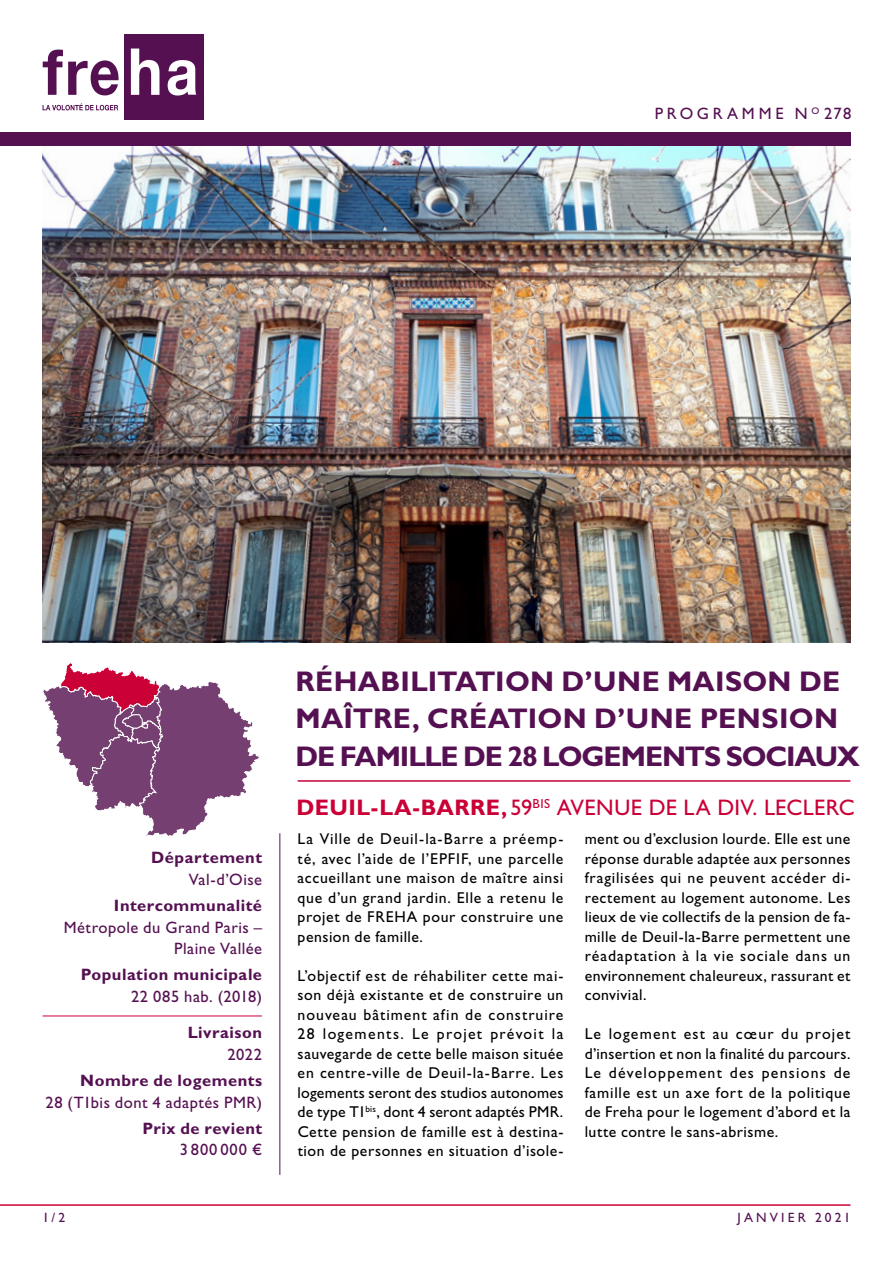
<style>
.page{position:relative;width:893px;height:1263px;background:#fff}
.page>*{position:absolute;margin:0;border:0;box-sizing:border-box;transform-origin:0 0}
.t1{font:700 28.5px/37.5px "Gill Sans Std";letter-spacing:-.005em;color:#551052}
.t2{font:22.5px "Gill Sans Std";letter-spacing:.01em;color:#ca0037}
.t3{font:16.5px/21.9px "Gill Sans Std";letter-spacing:.03em;color:#551052;text-align:right}
.t4{font:700 16.5px "Gill Sans Std";letter-spacing:.03em;color:#551052}
.t5{font:16.5px "Gill Sans Std";letter-spacing:.22em;color:#551052}
.t6{font:15.75px/19.5px "Gill Sans Std";letter-spacing:.035em;color:#000;text-align:justify}
.t7{font:13.5px "Gill Sans Std";letter-spacing:.235em;color:#551052}
.s1{font-weight:700}
</style>
<div class="page">
<img style="left:43px;top:146px;width:807px;height:496px">
<div style="left:124px;top:34px;width:79px;height:85px;background:#551052"></div>
<svg style="left:43px;top:50px;width:76px;height:45px"></svg>
<svg style="left:131px;top:49px;width:28px;height:46px"></svg>
<svg style="left:168px;top:60px;width:28px;height:36px"></svg>
<svg style="left:43px;top:103px;width:75px;height:7px"></svg>
<div style="left:0;top:132px;width:850px;height:14px;background:#551052"></div>
<hr style="left:0;top:1204px;width:850px;height:2px;background:#ca0037">
<hr style="left:279px;top:833px;width:1px;height:342px;background:#551052">
<hr style="left:298px;top:780px;width:552px;height:2px;background:#ca0037">
<hr style="left:43px;top:1015px;width:219px;height:1px;background:#ca0037">
<svg style="left:43px;top:662px;width:216px;height:174px"></svg>
<p class="t5" style="left:655px;top:104px;width:198px">PROGRAMME N <sup>O</sup> 278</p>
<h1 class="t1" style="left:296px;top:662px;width:566px">RÉHABILITATION D’UNE MAISON DE<br>MAÎTRE, CRÉATION D’UNE PENSION<br>DE FAMILLE DE 28 LOGEMENTS SOCIAUX</h1>
<p class="t4" style="left:151px;top:847px;width:112px">Département</p>
<p class="t3" style="left:189px;top:868px;width:75px">Val-d’Oise</p>
<p class="t4" style="left:114px;top:895px;width:150px">Intercommunalité</p>
<p class="t3" style="left:64px;top:916px;width:200px">Métropole du Grand Paris –<br>Plaine Vallée</p>
<p class="t4" style="left:81px;top:965px;width:183px">Population municipale</p>
<p class="t3" style="left:131px;top:986px;width:133px">22 085 hab. (2018)</p>
<p class="t4" style="left:188px;top:1022px;width:76px">Livraison</p>
<p class="t3" style="left:228px;top:1043px;width:36px">2022</p>
<p class="t4" style="left:80px;top:1070px;width:183px">Nombre de logements</p>
<p class="t3" style="left:46px;top:1091px;width:218px">28 (T1bis dont 4 adaptés PMR)</p>
<p class="t4" style="left:142px;top:1118px;width:121px">Prix de revient</p>
<p class="t3" style="left:180px;top:1139px;width:84px">3 800 000 €</p>
<h2 class="t2" style="left:297px;top:795px;width:560px"><span class="s1">DEUIL-LA-BARRE,</span> 59<sup>BIS</sup> AVENUE DE LA DIV. LECLERC</h2>
<p class="t6" style="left:298px;top:829px;width:267px">La Ville de Deuil-la-Barre a préemp&shy;té, avec l’aide de l’EPFIF, une parcelle accueillant une maison de maître ainsi que d’un grand jardin. Elle a retenu le projet de FREHA pour construire une pension de famille.</p>
<p class="t6" style="left:298px;top:965px;width:267px">L’objectif est de réhabiliter cette mai&shy;son déjà existante et de construire un nouveau bâtiment afin de construire 28 logements. Le projet prévoit la sauvegarde de cette belle maison située en centre-ville de Deuil-la-Barre. Les logements seront des studios autonomes de type T1<sup>bis</sup>, dont 4 seront adaptés PMR.<br>Cette pension de famille est à destina&shy;tion de personnes en situation d’isole-</p>
<p class="t6" style="left:585px;top:829px;width:267px">ment ou d’exclusion lourde. Elle est une réponse durable adaptée aux personnes fragilisées qui ne peuvent accéder di&shy;rectement au logement autonome. Les lieux de vie collectifs de la pension de fa&shy;mille de Deuil-la-Barre permettent une réadaptation à la vie sociale dans un environnement chaleureux, rassurant et convivial.</p>
<p class="t6" style="left:585px;top:1024px;width:267px">Le logement est au cœur du projet d’insertion et non la finalité du parcours.<br>Le développement des pensions de famille est un axe fort de la politique de Freha pour le logement d’abord et la lutte contre le sans-abrisme.</p>
<p class="t7" style="left:43px;top:1210px;width:24px">1/2</p>
<p class="t7" style="left:737px;top:1210px;width:114px">JANVIER 2021</p>
</div>
